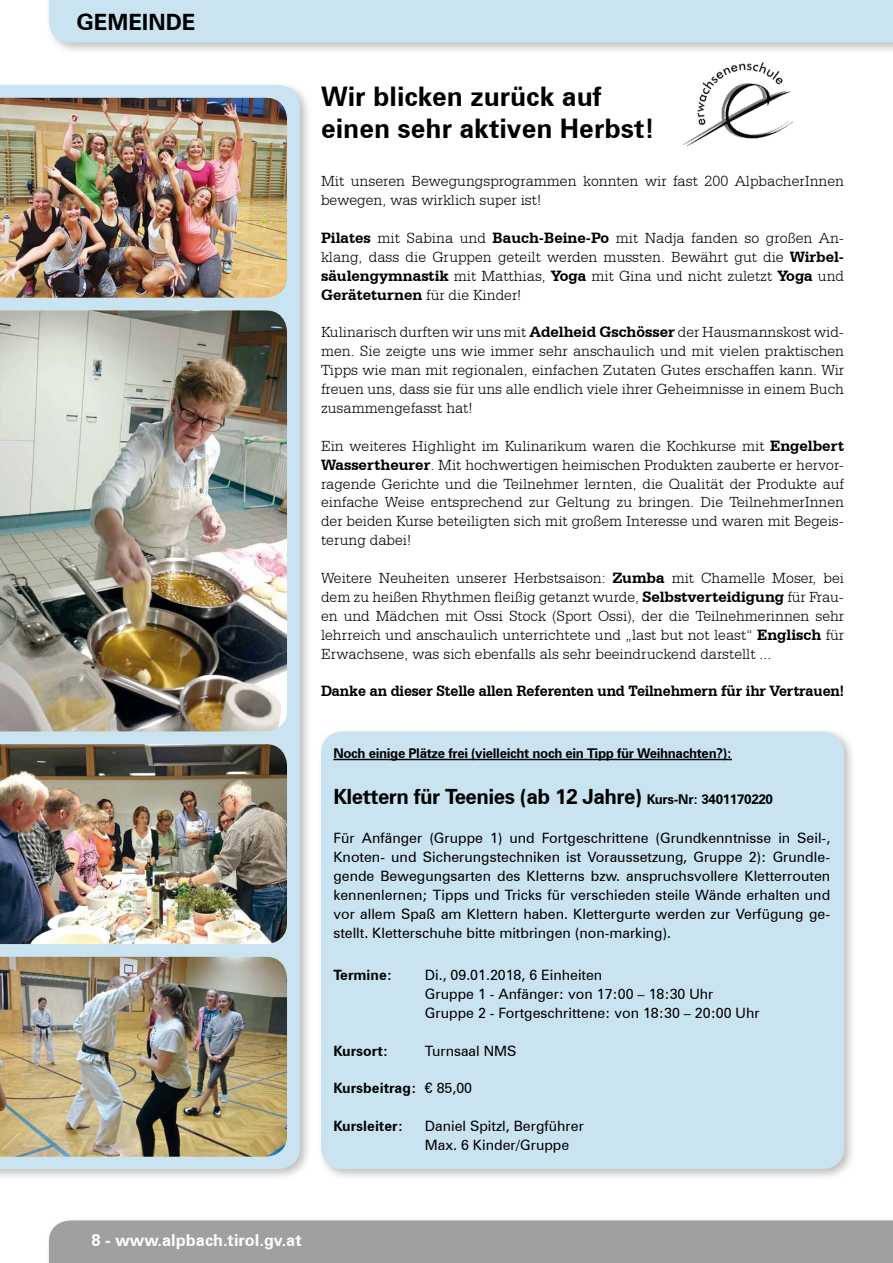
<style>
.page{position:relative;width:893px;height:1263px;background:#fff}
.page>*{position:absolute;margin:0;border:0;box-sizing:border-box;transform-origin:0 0}
.t1{font:700 27px/32.4px "Zurich BT";color:#000}
.t2{font:700 22.5px "Zurich BT";color:#000}
.t3{font:700 21px "Zurich BT";letter-spacing:-.025em;color:#000}
.t4{font:700 16.5px "Zurich BT";color:#fff}
.t5{font:300 15.75px/18.9px "Serifa BT";color:#000;text-align:justify}
.t6{font:700 15.75px "Serifa BT";letter-spacing:-.01em;color:#000;scale:.95 1}
.t7{font:14.25px/18.9px "Zurich BT";color:#000}
.t8{font:700 14.25px "Zurich BT";color:#000}
.t9{font:700 13.5px "Zurich BT";letter-spacing:-.025em;color:#000}
.s1{font-weight:700}
.s2{font-size:13.5px}
.s3{font-weight:400}
</style>
<div class="page">
<div style="left:49px;top:1220px;width:844px;height:43px;background:#a1a0a0"></div>
<div style="left:45px;top:0;width:848px;height:55px;background:#000;opacity:.25"></div>
<div style="left:49px;top:0;width:844px;height:43px;background:#c9e4f0"></div>
<div style="left:317px;top:727px;width:539px;height:454px;background:#000;opacity:.25"></div>
<div style="left:321px;top:731px;width:523px;height:438px;background:#c9e4f0;border-radius:21px"></div>
<hr style="left:333px;top:759px;width:399px;height:1px;background:#000">
<img style="left:682px;top:62px;width:110px;height:84px">
<div style="left:0;top:81px;width:312px;height:1101px;background:#000;opacity:.25"></div>
<div style="left:0;top:85px;width:300px;height:1084px;background:#c9e4f0"></div>
<img style="left:0;top:98px;width:287px;height:200px">
<img style="left:0;top:744px;width:287px;height:200px">
<img style="left:0;top:957px;width:287px;height:200px">
<img style="left:0;top:310px;width:287px;height:421px">
<h2 class="t2" style="left:77px;top:8px;width:120px">GEMEINDE</h2>
<h1 class="t1" style="left:321px;top:80px;width:335px">Wir blicken zurück auf einen sehr aktiven Herbst!</h1>
<p class="t5" style="left:321px;top:171px;width:524px">Mit unseren Bewegungsprogrammen konnten wir fast 200 AlpbacherInnen bewegen, was wirklich super ist!</p>
<p class="t5" style="left:321px;top:228px;width:524px"><span class="s1">Pilates</span> mit Sabina und <span class="s1">Bauch-Beine-Po</span> mit Nadja fanden so großen An&shy;klang, dass die Gruppen geteilt werden mussten. Bewährt gut die <span class="s1">Wirbel&shy;säulengymnastik</span> mit Matthias, <span class="s1">Yoga</span> mit Gina und nicht zuletzt <span class="s1">Yoga</span> und <span class="s1">Geräteturnen</span> für die Kinder!</p>
<p class="t5" style="left:321px;top:323px;width:525px">Kulinarisch durften wir uns mit <span class="s1">Adelheid Gschösser</span> der Hausmannskost wid&shy;men. Sie zeigte uns wie immer sehr anschaulich und mit vielen praktischen Tipps wie man mit regionalen, einfachen Zutaten Gutes erschaffen kann. Wir freuen uns, dass sie für uns alle endlich viele ihrer Geheimnisse in einem Buch zusammengefasst hat!</p>
<p class="t5" style="left:321px;top:436px;width:525px">Ein weiteres Highlight im Kulinarikum waren die Kochkurse mit <span class="s1">Engelbert Wassertheurer</span>. Mit hochwertigen heimischen Produkten zauberte er hervor&shy;ragende Gerichte und die Teilnehmer lernten, die Qualität der Produkte auf einfache Weise entsprechend zur Geltung zu bringen. Die TeilnehmerInnen der beiden Kurse beteiligten sich mit großem Interesse und waren mit Begeis&shy;terung dabei!</p>
<p class="t5" style="left:321px;top:568px;width:525px">Weitere Neuheiten unserer Herbstsaison: <span class="s1">Zumba</span> mit Chamelle Moser, bei dem zu heißen Rhythmen fleißig getanzt wurde, <span class="s1">Selbstverteidigung</span> für Frau&shy;en und Mädchen mit Ossi Stock (Sport Ossi), der die Teilnehmerinnen sehr lehrreich und anschaulich unterrichtete und „last but not least“ <span class="s1">Englisch</span> für Erwachsene, was sich ebenfalls als sehr beeindruckend darstellt ...</p>
<p class="t6" style="left:321px;top:681px;width:552px">Danke an dieser Stelle allen Referenten und Teilnehmern für ihr Vertrauen!</p>
<p class="t9" style="left:333px;top:745px;width:400px">Noch einige Plätze frei (vielleicht noch ein Tipp für Weihnachten?):</p>
<h3 class="t3" style="left:333px;top:784px;width:441px">Klettern für Teenies (ab 12 Jahre) <span class="s2">Kurs-Nr: 3401170220</span></h3>
<p class="t7" style="left:333px;top:828px;width:498px;text-align:justify">Für Anfänger (Gruppe 1) und Fortgeschrittene (Grundkenntnisse in Seil-, Knoten- und Sicherungstechniken ist Voraussetzung, Gruppe 2): Grundle&shy;gende Bewegungsarten des Kletterns bzw. anspruchsvollere Kletterrouten kennenlernen; Tipps und Tricks für verschieden steile Wände erhalten und vor allem Spaß am Klettern haben. Klettergurte werden zur Verfügung ge&shy;stellt. Kletterschuhe bitte mitbringen (non-marking).</p>
<p class="t8" style="left:333px;top:966px;width:60px">Termine:</p>
<p class="t7" style="left:425px;top:965px;width:336px">Di., 09.01.2018, 6 Einheiten<br>Gruppe 1 - Anfänger: von 17:00 – 18:30 Uhr<br>Gruppe 2 - Fortgeschrittene: von 18:30 – 20:00 Uhr</p>
<p class="t8" style="left:333px;top:1042px;width:56px">Kursort:</p>
<p class="t7" style="left:425px;top:1041px;width:93px">Turnsaal NMS</p>
<p class="t8" style="left:333px;top:1080px;width:140px">Kursbeitrag: <span class="s3">€ 85,00</span></p>
<p class="t8" style="left:333px;top:1117px;width:71px">Kursleiter:</p>
<p class="t7" style="left:425px;top:1116px;width:161px">Daniel Spitzl, Bergführer<br>Max. 6 Kinder/Gruppe</p>
<p class="t4" style="left:91px;top:1230px;width:212px">8 - www.alpbach.tirol.gv.at</p>
</div>
